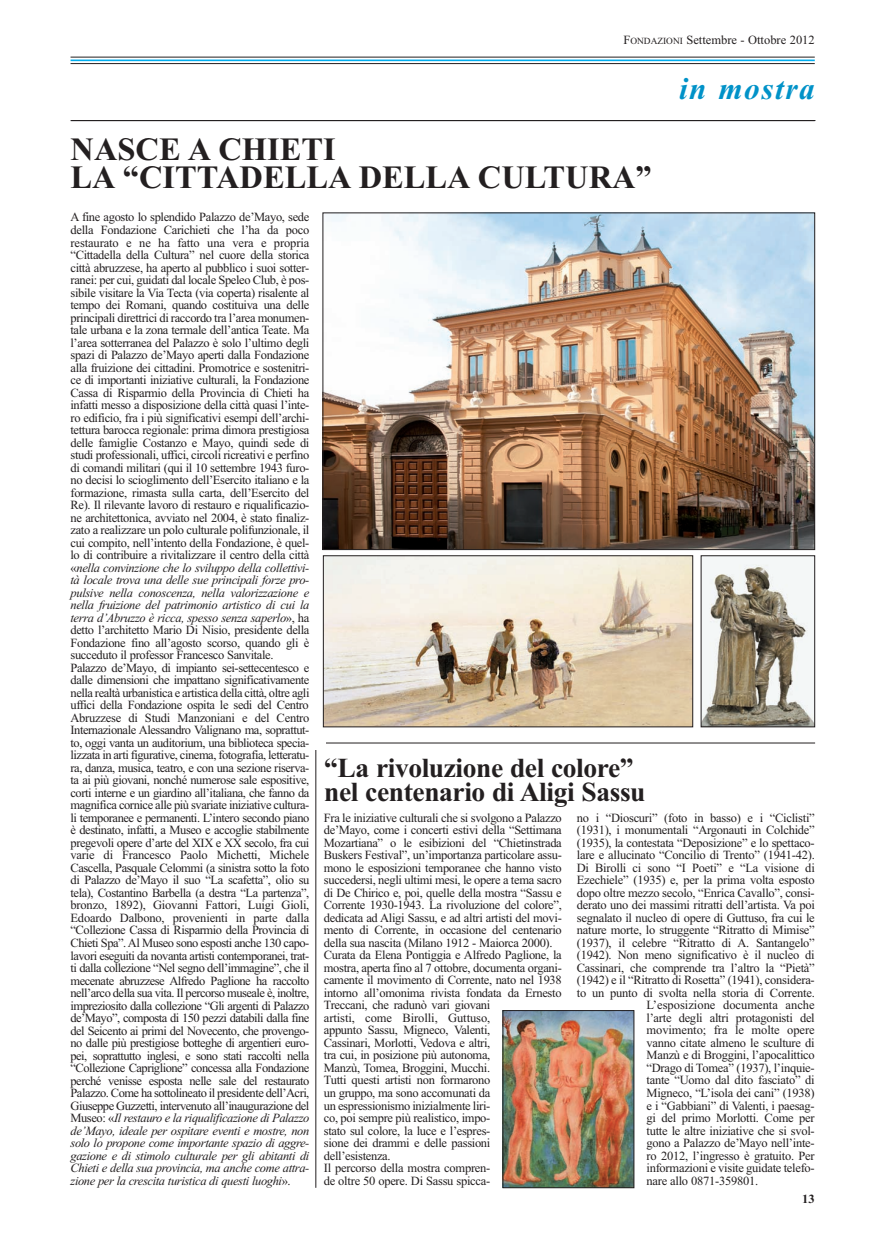
<style>
.page{position:relative;width:886px;height:1241px;background:#fff}
.page>*{position:absolute;margin:0;border:0;box-sizing:border-box;transform-origin:0 0}
.t1{font:700 32.5px/27.5px "Times New Roman";color:#231f20}
.t2{font:italic 700 31.25px "Times New Roman";letter-spacing:.05em;color:#0092c8}
.t3{font:700 27.5px/23.8px "Times New Roman";letter-spacing:-.015em;color:#231f20}
.t4{font:12.5px/12.5px "Times New Roman";letter-spacing:-.025em;color:#231f20}
.t5{font:12.5px "Times New Roman";color:#231f20}
.t6{font:12.5px "Times New Roman";letter-spacing:-.005em;color:#231f20}
.t7{font:700 12.5px "Times New Roman";color:#231f20}
.s1{font-size:9.38px}
.s2{font-style:italic}
</style>
<div class="page">
<hr style="left:71px;top:59px;width:744px;height:2px;background:#00aeef">
<hr style="left:71px;top:57px;width:744px;height:1px;background:#231f20">
<hr style="left:71px;top:63px;width:744px;height:1px;background:#231f20">
<hr style="left:71px;top:120px;width:744px;height:1px;background:#231f20">
<img style="left:325px;top:215px;width:488px;height:332px">
<img style="left:325px;top:557px;width:366px;height:167px">
<div style="left:323px;top:555px;width:370px;height:171px;border:1px solid #231f20"></div>
<img style="left:703px;top:557px;width:110px;height:167px">
<div style="left:701px;top:555px;width:114px;height:171px;border:1px solid #231f20"></div>
<img style="left:505px;top:1012px;width:127px;height:173px">
<div style="left:503px;top:1010px;width:131px;height:177px;border:1px solid #231f20"></div>
<hr style="left:316px;top:735px;width:1px;height:452px;background:#231f20">
<hr style="left:315px;top:742px;width:500px;height:1px;background:#231f20">
<div style="left:313px;top:732px;width:12px;height:17px;background:#fff"></div>
<p class="t5" style="left:623px;top:35px;width:193px">F<span class="s1">ONDAZIONI</span> Settembre - Ottobre 2012</p>
<h1 class="t1" style="left:71px;top:139px;width:583px">NASCE A CHIETI<br>LA “CITTADELLA DELLA CULTURA”</h1>
<h2 class="t2" style="left:679px;top:78px;width:137px">in mostra</h2>
<p class="t4" style="left:71px;top:212px;width:240px">A fine agosto lo splendido Palazzo de’Mayo, sede della Fondazione Carichieti che l’ha da poco restaurato e ne ha fatto una vera e propria “Cittadella della Cultura” nel cuore della storica città abruzzese, ha aperto al pubblico i suoi sotter&shy;ranei: per cui, guidati dal locale Speleo Club, è pos&shy;sibile visitare la Via Tecta (via coperta) risalente al tempo dei Romani, quando costituiva una delle principali direttrici di raccordo tra l’area monumen&shy;tale urbana e la zona termale dell’antica Teate. Ma l’area sotterranea del Palazzo è solo l’ultimo degli spazi di Palazzo de’Mayo aperti dalla Fondazione alla fruizione dei cittadini. Promotrice e sostenitri&shy;ce di importanti iniziative culturali, la Fondazione Cassa di Risparmio della Provincia di Chieti ha infatti messo a disposizione della città quasi l’inte&shy;ro edificio, fra i più significativi esempi dell’archi&shy;tettura barocca regionale: prima dimora prestigiosa delle famiglie Costanzo e Mayo, quindi sede di studi professionali, uffici, circoli ricreativi e perfino di comandi militari (qui il 10 settembre 1943 furo&shy;no decisi lo scioglimento dell’Esercito italiano e la formazione, rimasta sulla carta, dell’Esercito del Re). Il rilevante lavoro di restauro e riqualificazio&shy;ne architettonica, avviato nel 2004, è stato finaliz&shy;zato a realizzare un polo culturale polifunzionale, il cui compito, nell’intento della Fondazione, è quel&shy;lo di contribuire a rivitalizzare il centro della città «<span class="s2">nella convinzione che lo sviluppo della collettivi&shy;tà locale trova una delle sue principali forze pro&shy;pulsive nella conoscenza, nella valorizzazione e nella fruizione del patrimonio artistico di cui la terra d’Abruzzo è ricca, spesso senza saperlo</span>», ha detto l’architetto Mario Di Nisio, presidente della Fondazione fino all’agosto scorso, quando gli è succeduto il professor Francesco Sanvitale.<br>Palazzo de’Mayo, di impianto sei-settecentesco e dalle dimensioni che impattano significativamente nella realtà urbanistica e artistica della città, oltre agli uffici della Fondazione ospita le sedi del Centro Abruzzese di Studi Manzoniani e del Centro Internazionale Alessandro Valignano ma, soprattut&shy;to, oggi vanta un auditorium, una biblioteca specia&shy;lizzata in arti figurative, cinema, fotografia, letteratu&shy;ra, danza, musica, teatro, e con una sezione riserva&shy;ta ai più giovani, nonché numerose sale espositive, corti interne e un giardino all’italiana, che fanno da magnifica cornice alle più svariate iniziative cultura&shy;li temporanee e permanenti. L’intero secondo piano è destinato, infatti, a Museo e accoglie stabilmente pregevoli opere d’arte del XIX e XX secolo, fra cui varie di Francesco Paolo Michetti, Michele Cascella, Pasquale Celommi (a sinistra sotto la foto di Palazzo de’Mayo il suo “La scafetta”, olio su tela), Costantino Barbella (a destra “La partenza”, bronzo, 1892), Giovanni Fattori, Luigi Gioli, Edoardo Dalbono, provenienti in parte dalla “Collezione Cassa di Risparmio della Provincia di Chieti Spa”. Al Museo sono esposti anche 130 capo&shy;lavori eseguiti da novanta artisti contemporanei, trat&shy;ti dalla collezione “Nel segno dell’immagine”, che il mecenate abruzzese Alfredo Paglione ha raccolto nell’arco della sua vita. Il percorso museale è, inoltre, impreziosito dalla collezione “Gli argenti di Palazzo de’Mayo”, composta di 150 pezzi databili dalla fine del Seicento ai primi del Novecento, che provengo&shy;no dalle più prestigiose botteghe di argentieri euro&shy;pei, soprattutto inglesi, e sono stati raccolti nella “Collezione Capriglione” concessa alla Fondazione perché venisse esposta nelle sale del restaurato Palazzo. Come ha sottolineato il presidente dell’Acri, Giuseppe Guzzetti, intervenuto all’inaugurazione del Museo: «<span class="s2">Il restauro e la riqualificazione di Palazzo de’Mayo, ideale per ospitare eventi e mostre, non solo lo propone come importante spazio di aggre&shy;gazione e di stimolo culturale per gli abitanti di Chieti e della sua provincia, ma anche come attra&shy;zione per la crescita turistica di questi luoghi</span>».</p>
<h3 class="t3" style="left:324px;top:759px;width:323px">“La rivoluzione del colore” nel centenario di Aligi Sassu</h3>
<p class="t4" style="left:324px;top:812px;width:239px">Fra le iniziative culturali che si svolgono a Palazzo de’Mayo, come i concerti estivi della “Settimana Mozartiana” o le esibizioni del “Chietinstrada Buskers Festival”, un’importanza particolare assu&shy;mono le esposizioni temporanee che hanno visto succedersi, negli ultimi mesi, le opere a tema sacro di De Chirico e, poi, quelle della mostra “Sassu e Corrente 1930-1943. La rivoluzione del colore”, dedicata ad Aligi Sassu, e ad altri artisti del movi&shy;mento di Corrente, in occasione del centenario della sua nascita (Milano 1912 - Maiorca 2000).<br>Curata da Elena Pontiggia e Alfredo Paglione, la mostra, aperta fino al 7 ottobre, documenta organi&shy;camente il movimento di Corrente, nato nel 1938 intorno all’omonima rivista fondata da Ernesto Treccani, che radunò vari giovani<br>artisti, come Birolli, Guttuso,<br>appunto Sassu, Migneco, Valenti,<br>Cassinari, Morlotti, Vedova e altri,<br>tra cui, in posizione più autonoma,<br>Manzù, Tomea, Broggini, Mucchi.<br>Tutti questi artisti non formarono<br>un gruppo, ma sono accomunati da<br>un espressionismo inizialmente liri-<br>co, poi sempre più realistico, impo-<br>stato sul colore, la luce e l’espres-<br>sione dei drammi e delle passioni<br>dell’esistenza.<br>Il percorso della mostra compren-<br>de oltre 50 opere. Di Sassu spicca-</p>
<p class="t4" style="left:577px;top:812px;width:239px">no i “Dioscuri” (foto in basso) e i “Ciclisti”</p>
<p class="t4" style="left:577px;top:825px;width:239px">(1931), i monumentali “Argonauti in Colchide”</p>
<p class="t4" style="left:577px;top:837px;width:239px">(1935), la contestata “Deposizione” e lo spettaco-</p>
<p class="t4" style="left:577px;top:850px;width:239px">lare e allucinato “Concilio di Trento” (1941-42).</p>
<p class="t4" style="left:577px;top:862px;width:239px">Di Birolli ci sono “I Poeti” e “La visione di</p>
<p class="t4" style="left:577px;top:875px;width:239px">Ezechiele” (1935) e, per la prima volta esposto</p>
<p class="t4" style="left:577px;top:887px;width:239px">dopo oltre mezzo secolo, “Enrica Cavallo”, consi-</p>
<p class="t4" style="left:577px;top:900px;width:239px">derato uno dei massimi ritratti dell’artista. Va poi</p>
<p class="t4" style="left:577px;top:912px;width:239px">segnalato il nucleo di opere di Guttuso, fra cui le</p>
<p class="t4" style="left:577px;top:925px;width:239px">nature morte, lo struggente “Ritratto di Mimise”</p>
<p class="t4" style="left:577px;top:937px;width:239px">(1937), il celebre “Ritratto di A. Santangelo”</p>
<p class="t4" style="left:577px;top:950px;width:239px">(1942). Non meno significativo è il nucleo di</p>
<p class="t4" style="left:577px;top:962px;width:239px">Cassinari, che comprende tra l’altro la “Pietà”</p>
<p class="t4" style="left:577px;top:975px;width:239px">(1942) e il “Ritratto di Rosetta” (1941), considera-</p>
<p class="t4" style="left:577px;top:987px;width:239px">to un punto di svolta nella storia di Corrente.</p>
<p class="t5" style="left:646px;top:1000px;width:170px">L’esposizione documenta anche</p>
<p class="t4" style="left:646px;top:1012px;width:170px">l’arte degli altri protagonisti del</p>
<p class="t6" style="left:646px;top:1025px;width:170px">movimento; fra le molte opere</p>
<p class="t4" style="left:646px;top:1037px;width:170px">vanno citate almeno le sculture di</p>
<p class="t4" style="left:646px;top:1050px;width:170px">Manzù e di Broggini, l’apocalittico</p>
<p class="t4" style="left:646px;top:1062px;width:170px">“Drago di Tomea” (1937), l’inquie-</p>
<p class="t4" style="left:646px;top:1075px;width:170px">tante “Uomo dal dito fasciato” di</p>
<p class="t4" style="left:646px;top:1087px;width:170px">Migneco, “L’isola dei cani” (1938)</p>
<p class="t4" style="left:646px;top:1100px;width:170px">e i “Gabbiani” di Valenti, i paesag-</p>
<p class="t4" style="left:646px;top:1112px;width:170px">gi del primo Morlotti. Come per</p>
<p class="t4" style="left:646px;top:1125px;width:170px">tutte le altre iniziative che si svol-</p>
<p class="t4" style="left:646px;top:1137px;width:170px">gono a Palazzo de’Mayo nell’inte-</p>
<p class="t4" style="left:646px;top:1150px;width:170px">ro 2012, l’ingresso è gratuito. Per</p>
<p class="t4" style="left:646px;top:1162px;width:170px">informazioni e visite guidate telefo-</p>
<p class="t4" style="left:646px;top:1175px;width:113px">nare allo 0871-359801.</p>
<p class="t7" style="left:802px;top:1194px;width:14px">13</p>
</div>
